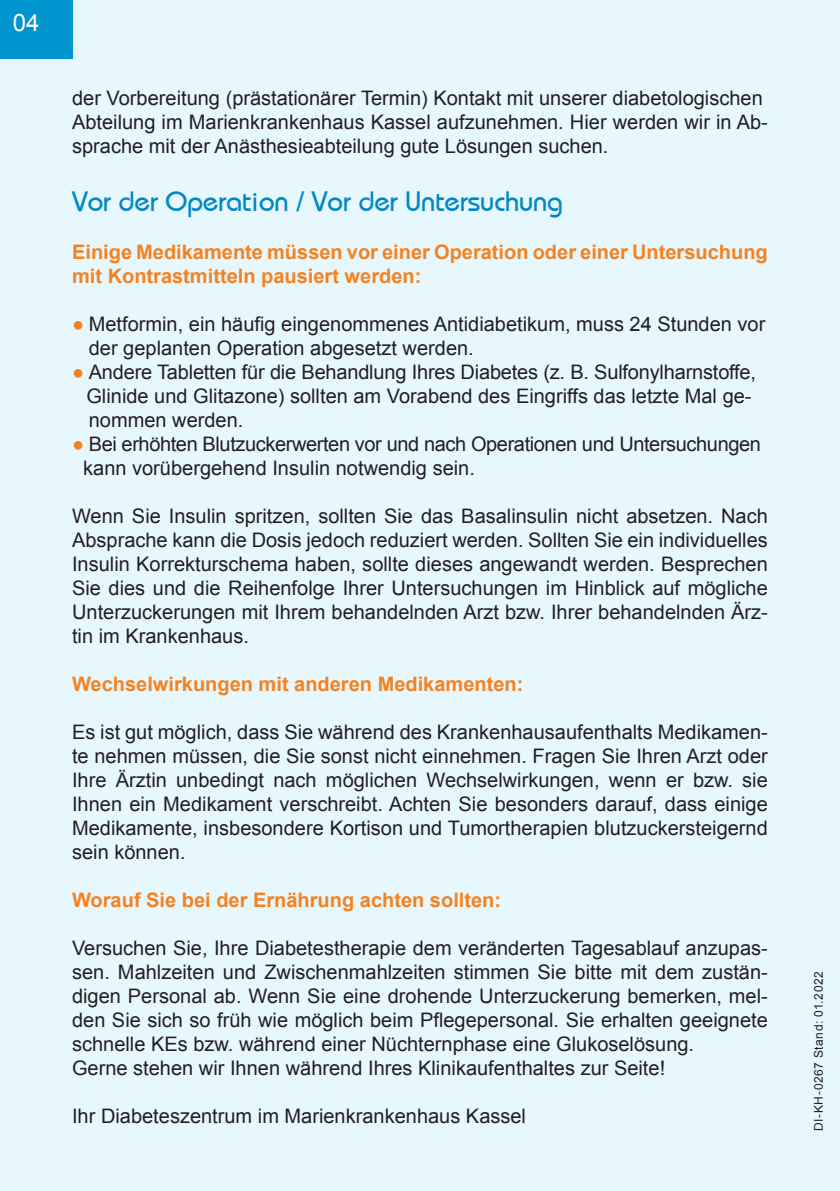
<style>
.page{position:relative;width:840px;height:1191px;background:#fff}
.page>*{position:absolute;margin:0;border:0;box-sizing:border-box;transform-origin:0 0}
.t1{font:28px "Bimini Normal";color:#0088c2}
.t2{font:24px "Arial";color:#fff}
.t3{font:20px/24px "Arial";color:#231f20}
.t4{font:700 20px/24px "Arial";color:#f58220}
.t5{font:20px/24px "Arial";letter-spacing:-.02em;color:#231f20}
.t6{font:12px "Arial";letter-spacing:.045em;color:#231f20}
.s1{font-family:"Arial Narrow";color:#f58220}
</style>
<div class="page">
<div style="left:0;top:0;width:839px;height:1191px;background:#e6f7fd"></div>
<div style="left:0;top:0;width:72px;height:58px;background:#0095ce"></div>
<p class="t2" style="left:13px;top:7px;width:28px">04</p>
<p class="t3" style="left:72px;top:86px;width:691px">der Vorbereitung (prästationärer Termin) Kontakt mit unserer diabetologischen</p>
<p class="t3" style="left:72px;top:110px;width:697px">Abteilung im Marienkrankenhaus Kassel aufzunehmen. Hier werden wir in Ab&shy;sprache mit der Anästhesieabteilung gute Lösungen suchen.</p>
<p class="t1" style="left:72px;top:184px;width:492px">Vor der Operation / Vor der Untersuchung</p>
<p class="t4" style="left:72px;top:240px;width:697px">Einige Medikamente müssen vor einer Operation oder einer Untersuchung mit Kontrastmitteln pausiert werden:</p>
<p class="t3" style="left:89px;top:312px;width:677px;text-indent:-17px"><span class="s1">●</span> Metformin, ein häufig eingenommenes Antidiabetikum, muss 24 Stunden vor der geplanten Operation abgesetzt werden.</p>
<p class="t3" style="left:86px;top:360px;width:670px;text-indent:-14px"><span class="s1">●</span> Andere Tabletten für die Behandlung Ihres Diabetes (z. B. Sulfonylharnstoffe,<br>Glinide und Glitazone) sollten am Vorabend des Eingriffs das letzte Mal ge&shy;nommen werden.</p>
<p class="t5" style="left:83px;top:432px;width:679px;text-indent:-11px"><span class="s1">●</span> Bei erhöhten Blutzuckerwerten vor und nach Operationen und Untersuchungen kann vorübergehend Insulin notwendig sein.</p>
<p class="t3" style="left:72px;top:504px;width:697px;text-align:justify">Wenn Sie Insulin spritzen, sollten Sie das Basalinsulin nicht absetzen. Nach Absprache kann die Dosis jedoch reduziert werden. Sollten Sie ein individuelles Insulin Korrekturschema haben, sollte dieses angewandt werden. Besprechen Sie dies und die Reihenfolge Ihrer Untersuchungen im Hinblick auf mögliche Unterzuckerungen mit Ihrem behandelnden Arzt bzw. Ihrer behandelnden Ärz&shy;tin im Krankenhaus.</p>
<p class="t4" style="left:72px;top:672px;width:452px">Wechselwirkungen mit anderen Medikamenten:</p>
<p class="t3" style="left:72px;top:720px;width:697px;text-align:justify">Es ist gut möglich, dass Sie während des Krankenhausaufenthalts Medikamen&shy;te nehmen müssen, die Sie sonst nicht einnehmen. Fragen Sie Ihren Arzt oder Ihre Ärztin unbedingt nach möglichen Wechselwirkungen, wenn er bzw. sie Ihnen ein Medikament verschreibt. Achten Sie besonders darauf, dass einige Medikamente, insbesondere Kortison und Tumortherapien blutzuckersteigernd sein können.</p>
<p class="t4" style="left:72px;top:888px;width:430px">Worauf Sie bei der Ernährung achten sollten:</p>
<p class="t3" style="left:72px;top:936px;width:697px;text-align:justify">Versuchen Sie, Ihre Diabetestherapie dem veränderten Tagesablauf anzupas&shy;sen. Mahlzeiten und Zwischenmahlzeiten stimmen Sie bitte mit dem zustän&shy;digen Personal ab. Wenn Sie eine drohende Unterzuckerung bemerken, mel&shy;den Sie sich so früh wie möglich beim Pflegepersonal. Sie erhalten geeignete schnelle KEs bzw. während einer Nüchternphase eine Glukoselösung.</p>
<p class="t3" style="left:72px;top:1056px;width:594px">Gerne stehen wir Ihnen während Ihres Klinikaufenthaltes zur Seite!</p>
<p class="t3" style="left:72px;top:1104px;width:455px">Ihr Diabeteszentrum im Marienkrankenhaus Kassel</p>
<p class="t6" style="left:810px;top:1131px;width:162px;rotate:-90deg">DI-KH-0267 Stand: 01.2022</p>
</div>
